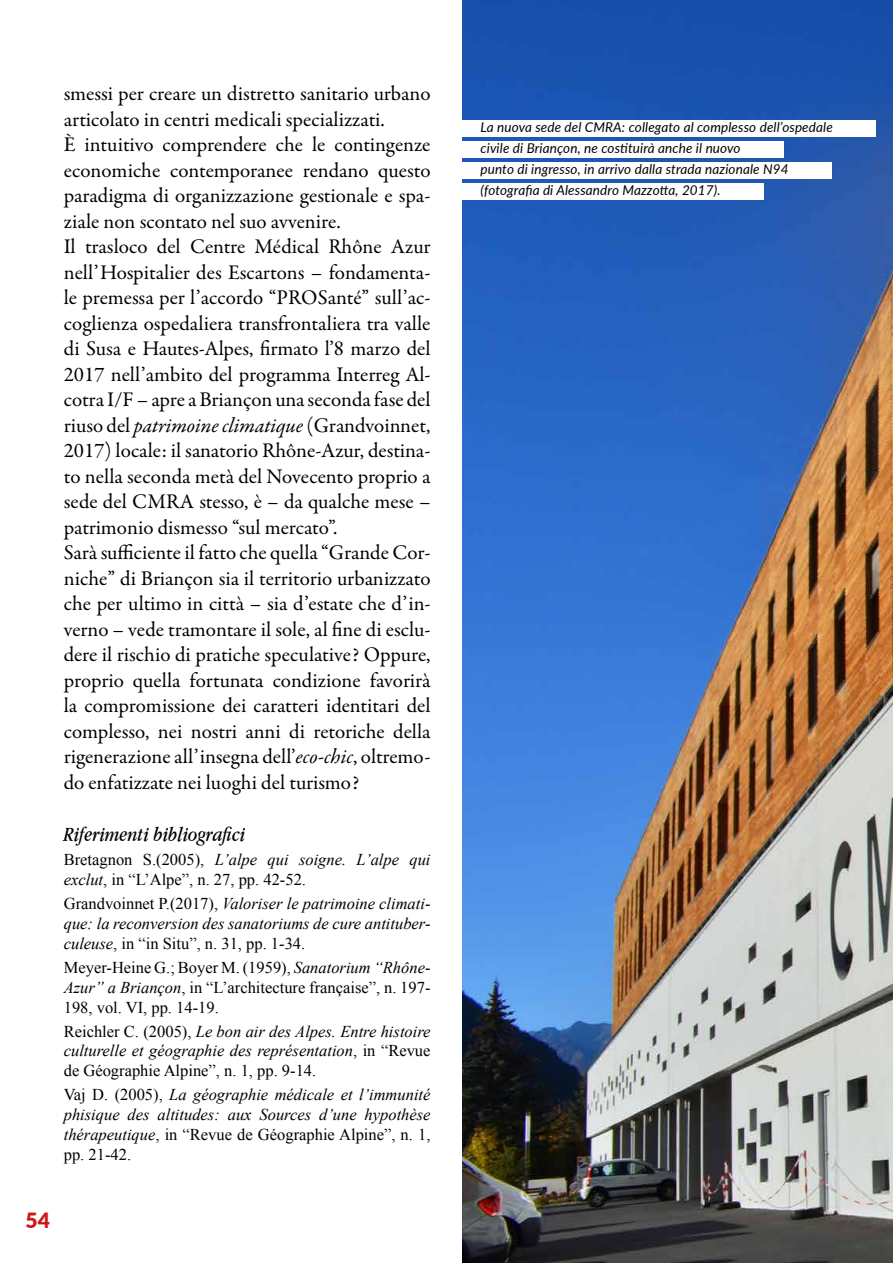
<style>
.page{position:relative;width:893px;height:1263px;background:#fff}
.page>*{position:absolute;margin:0;border:0;box-sizing:border-box;transform-origin:0 0}
.t1{font:21px/25.5px "Garamond Premr Pro";color:#000}
.t2{font:italic 21px "Apple Garamond";color:#000}
.t3{font:900 21px "Lato";color:#cd171a}
.t4{font:italic 16.5px/19.8px "Times New Roman";color:#000;text-align:justify}
.t5{font:16.5px/19.8px "Times New Roman";color:#000}
.t6{font:italic 13.5px/21px "Lato";letter-spacing:.01em;color:#000}
.s1{font-style:italic}
.s2{font-style:normal}
</style>
<div class="page">
<img style="left:463px;top:0;width:430px;height:1263px">
<div style="left:438px;top:120px;width:437px;height:16px;background:#fff"></div>
<div style="left:438px;top:141px;width:345px;height:16px;background:#fff"></div>
<div style="left:438px;top:162px;width:393px;height:16px;background:#fff"></div>
<div style="left:438px;top:183px;width:325px;height:16px;background:#fff"></div>
<p class="t1" style="left:64px;top:81px;width:368px">smessi per creare un distretto sanitario urbano articolato in centri medicali specializzati.<br>È intuitivo comprendere che le contingenze economiche contemporanee rendano questo paradigma di organizzazione gestionale e spa&shy;ziale non scontato nel suo avvenire.<br>Il trasloco del Centre Médical Rhône Azur nell’Hospitalier des Escartons – fondamenta&shy;le premessa per l’accordo “PROSanté” sull’ac&shy;coglienza ospedaliera transfrontaliera tra valle di Susa e Hautes-Alpes, firmato l’8 marzo del 2017 nell’ambito del programma Interreg Al&shy;cotra I/F – apre a Briançon una seconda fase del riuso del <span class="s1">patrimoine climatique</span> (Grandvoinnet, 2017) locale: il sanatorio Rhône-Azur, destina&shy;to nella seconda metà del Novecento proprio a sede del CMRA stesso, è – da qualche mese – patrimonio dismesso “sul mercato”.<br>Sarà sufficiente il fatto che quella “Grande Cor&shy;niche” di Briançon sia il territorio urbanizzato che per ultimo in città – sia d’estate che d’in&shy;verno – vede tramontare il sole, al fine di esclu&shy;dere il rischio di pratiche speculative? Oppure, proprio quella fortunata condizione favorirà la compromissione dei caratteri identitari del complesso, nei nostri anni di retoriche della rigenerazione all’insegna dell’<span class="s1">eco-chic</span>, oltremo&shy;do enfatizzate nei luoghi del turismo?</p>
<p class="t2" style="left:64px;top:822px;width:183px">Riferimenti bibliografici</p>
<p class="t5" style="left:64px;top:850px;width:368px">Bretagnon S.(2005), <span class="s1">L’alpe qui soigne. L’alpe qui exclut</span>, in “L’Alpe”, n. 27, pp. 42-52.</p>
<p class="t4" style="left:64px;top:893px;width:368px"><span class="s2">Grandvoinnet P.(2017),</span> Valoriser le patrimoine climati&shy;que: la reconversion des sanatoriums de cure antituber&shy;culeuse<span class="s2">, in “in Situ”, n. 31, pp. 1-34.</span></p>
<p class="t5" style="left:64px;top:957px;width:368px;text-align:justify">Meyer-Heine G.; Boyer M. (1959), <span class="s1">Sanatorium “Rhône-Azur” a Briançon</span>, in “L’architecture française”, n. 197- 198, vol. VI, pp. 14-19.</p>
<p class="t4" style="left:64px;top:1021px;width:368px"><span class="s2">Reichler C. (2005),</span> Le bon air des Alpes. Entre histoire culturelle et géographie des représentation<span class="s2">, in “Revue de Géographie Alpine”, n. 1, pp. 9-14.</span></p>
<p class="t4" style="left:64px;top:1084px;width:368px"><span class="s2">Vaj D. (2005),</span> La géographie médicale et l’immunité phisique des altitudes: aux Sources d’une hypothèse thérapeutique<span class="s2">, in “Revue de Géographie Alpine”, n. 1, pp. 21-42.</span></p>
<p class="t3" style="left:26px;top:1204px;width:26px">54</p>
<p class="t6" style="left:480px;top:116px;width:354px">La nuova sede del CMRA: collegato al complesso dell’ospedale civile di Briançon, ne costituirà anche il nuovo<br>punto di ingresso, in arrivo dalla strada nazionale N94 (fotografia di Alessandro Mazzotta, 2017).</p>
</div>
